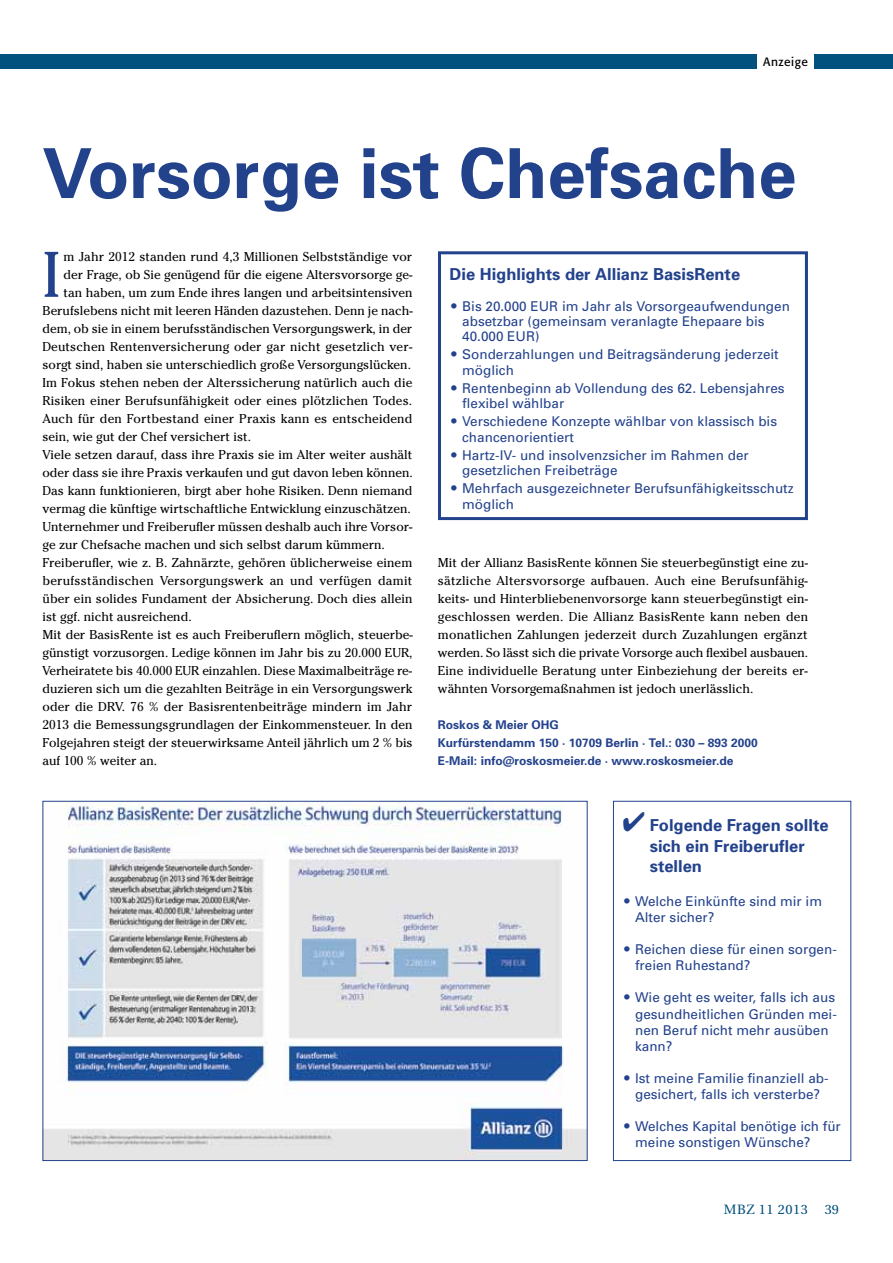
<style>
.page{position:relative;width:893px;height:1263px;background:#fff}
.page>*{position:absolute;margin:0;border:0;box-sizing:border-box;transform-origin:0 0}
.t1{font:700 69px "Univers";color:#23428c}
.t2{font:63.9px "Cheltenham Std";color:#23428c}
.t3{font:700 16.5px/20.9px "Univers";color:#23428c}
.t4{font:13.5px/15.3px "Univers";color:#23428c}
.t5{font:13.5px "Utopia";letter-spacing:.04em;color:#00517d}
.t6{font:12.75px/18px "Cheltenham Std";color:#000;text-align:justify}
.t7{font:12.75px "Cheltenham Std";letter-spacing:.02em;color:#000}
.t8{font:700 12px/18px "Univers";color:#23428c}
.t9{font:12px "Formata";letter-spacing:.04em;color:#000}
.s1{font-family:"European Pi Three"}
</style>
<div class="page">
<hr style="left:0;top:0;width:1px;height:1263px;background:#fff56d">
<div style="left:814px;top:54px;width:79px;height:14px;background:#00517d"></div>
<div style="left:0;top:54px;width:756px;height:14px;background:#00517d"></div>
<div style="left:438px;top:251px;width:370px;height:269px;border:3px solid #23428c"></div>
<div style="left:613px;top:801px;width:238px;height:360px;border:1px solid #23428c"></div>
<img style="left:45px;top:803px;width:541px;height:356px">
<p class="t9" style="left:763px;top:54px;width:46px">Anzeige</p>
<p class="t1" style="left:42px;top:132px;width:756px">Vorsorge ist Chefsache</p>
<p class="t2" style="left:43px;top:237px;width:19px">I</p>
<p class="t6" style="left:64px;top:247px;width:350px">m Jahr 2012 standen rund 4,3 Millionen Selbstständige vor</p>
<p class="t6" style="left:64px;top:265px;width:350px">der Frage, ob Sie genügend für die eigene Altersvorsorge ge-</p>
<p class="t6" style="left:64px;top:283px;width:350px">tan haben, um zum Ende ihres langen und arbeitsintensiven</p>
<p class="t6" style="left:43px;top:301px;width:372px">Berufslebens nicht mit leeren Händen dazustehen. Denn je nach-</p>
<p class="t6" style="left:43px;top:319px;width:371px">dem, ob sie in einem berufsständischen Versorgungswerk, in der</p>
<p class="t6" style="left:43px;top:337px;width:371px">Deutschen Rentenversicherung oder gar nicht gesetzlich ver-</p>
<p class="t6" style="left:43px;top:355px;width:370px">sorgt sind, haben sie unterschiedlich große Versorgungslücken.</p>
<p class="t6" style="left:43px;top:373px;width:371px">Im Fokus stehen neben der Alterssicherung natürlich auch die</p>
<p class="t6" style="left:43px;top:391px;width:371px">Risiken einer Berufsunfähigkeit oder eines plötzlichen Todes.</p>
<p class="t6" style="left:43px;top:409px;width:371px">Auch für den Fortbestand einer Praxis kann es entscheidend</p>
<p class="t6" style="left:43px;top:427px;width:210px">sein, wie gut der Chef versichert ist.</p>
<p class="t6" style="left:43px;top:445px;width:371px">Viele setzen darauf, dass ihre Praxis sie im Alter weiter aushält</p>
<p class="t6" style="left:43px;top:463px;width:372px">oder dass sie ihre Praxis verkaufen und gut davon leben können.</p>
<p class="t6" style="left:43px;top:481px;width:371px">Das kann funktionieren, birgt aber hohe Risiken. Denn niemand</p>
<p class="t6" style="left:43px;top:499px;width:370px">vermag die künftige wirtschaftliche Entwicklung einzuschätzen.</p>
<p class="t6" style="left:43px;top:517px;width:371px">Unternehmer und Freiberufler müssen deshalb auch ihre Vorsor-</p>
<p class="t6" style="left:43px;top:535px;width:344px">ge zur Chefsache machen und sich selbst darum kümmern.</p>
<p class="t6" style="left:43px;top:553px;width:371px">Freiberufler, wie z. B. Zahnärzte, gehören üblicherweise einem</p>
<p class="t7" style="left:43px;top:573px;width:371px">berufsständischen Versorgungswerk an und verfügen damit</p>
<p class="t6" style="left:43px;top:590px;width:371px">über ein solides Fundament der Absicherung. Doch dies allein</p>
<p class="t6" style="left:43px;top:608px;width:151px">ist ggf. nicht ausreichend.</p>
<p class="t6" style="left:43px;top:626px;width:372px">Mit der BasisRente ist es auch Freiberuflern möglich, steuerbe-</p>
<p class="t6" style="left:43px;top:644px;width:371px">günstigt vorzusorgen. Ledige können im Jahr bis zu 20.000 EUR,</p>
<p class="t6" style="left:43px;top:662px;width:371px">Verheiratete bis 40.000 EUR einzahlen. Diese Maximalbeiträge re-</p>
<p class="t6" style="left:43px;top:680px;width:371px">duzieren sich um die gezahlten Beiträge in ein Versorgungswerk</p>
<p class="t6" style="left:43px;top:698px;width:371px">oder die DRV. 76 % der Basisrentenbeiträge mindern im Jahr</p>
<p class="t6" style="left:43px;top:716px;width:371px">2013 die Bemessungsgrundlagen der Einkommensteuer. In den</p>
<p class="t6" style="left:43px;top:734px;width:372px">Folgejahren steigt der steuerwirksame Anteil jährlich um 2 % bis</p>
<p class="t6" style="left:43px;top:752px;width:116px">auf 100 % weiter an.</p>
<p class="t3" style="left:449px;top:264px;width:292px">Die Highlights der Allianz BasisRente</p>
<p class="t4" style="left:462px;top:298px;width:329px;text-indent:-13px"><span class="s1">O</span> Bis 20.000 EUR im Jahr als Vorsorgeaufwendungen absetzbar (gemeinsam veranlagte Ehepaare bis<br>40.000 EUR)</p>
<p class="t4" style="left:462px;top:347px;width:318px;text-indent:-13px"><span class="s1">O</span> Sonderzahlungen und Beitragsänderung jederzeit möglich</p>
<p class="t4" style="left:462px;top:381px;width:324px;text-indent:-13px"><span class="s1">O</span> Rentenbeginn ab Vollendung des 62. Lebensjahres flexibel wählbar</p>
<p class="t4" style="left:462px;top:414px;width:316px;text-indent:-13px"><span class="s1">O</span> Verschiedene Konzepte wählbar von klassisch bis chancenorientiert</p>
<p class="t4" style="left:462px;top:447px;width:288px;text-indent:-13px"><span class="s1">O</span> Hartz-IV- und insolvenzsicher im Rahmen der gesetzlichen Freibeträge</p>
<p class="t4" style="left:462px;top:481px;width:333px;text-indent:-13px"><span class="s1">O</span> Mehrfach ausgezeichneter Berufsunfähigkeitsschutz möglich</p>
<p class="t6" style="left:438px;top:554px;width:372px">Mit der Allianz BasisRente können Sie steuerbegünstigt eine zu&shy;sätzliche Altersvorsorge aufbauen. Auch eine Berufsunfähig&shy;keits- und Hinterbliebenenvorsorge kann steuerbegünstigt ein&shy;geschlossen werden. Die Allianz BasisRente kann neben den monatlichen Zahlungen jederzeit durch Zuzahlungen ergänzt werden. So lässt sich die private Vorsorge auch flexibel ausbauen.<br>Eine individuelle Beratung unter Einbeziehung der bereits er&shy;wähnten Vorsorgemaßnahmen ist jedoch unerlässlich.</p>
<p class="t8" style="left:438px;top:716px;width:321px">Roskos &amp; Meier OHG<br>Kurfürstendamm 150 · 10709 Berlin · Tel.: 030 – 893 2000<br>E-Mail: info@roskosmeier.de · www.roskosmeier.de</p>
<p class="t3" style="left:650px;top:814px;width:180px;text-indent:-27px">✔ Folgende Fragen sollte sich ein Freiberufler stellen</p>
<p class="t4" style="left:635px;top:893px;width:189px;line-height:16px;text-indent:-13px"><span class="s1">O</span> Welche Einkünfte sind mir im<br>Alter sicher?</p>
<p class="t4" style="left:635px;top:941px;width:203px;line-height:16px;text-indent:-13px"><span class="s1">O</span> Reichen diese für einen sorgen&shy;freien Ruhestand?</p>
<p class="t4" style="left:635px;top:990px;width:203px;line-height:16px;text-indent:-13px"><span class="s1">O</span> Wie geht es weiter, falls ich aus gesundheitlichen Gründen mei&shy;nen Beruf nicht mehr ausüben kann?</p>
<p class="t4" style="left:622px;top:1070px;width:208px;line-height:16px;text-align:center"><span class="s1">O</span> Ist meine Familie finanziell ab&shy;gesichert, falls ich versterbe?</p>
<p class="t4" style="left:635px;top:1119px;width:207px;line-height:16px;text-indent:-13px"><span class="s1">O</span> Welches Kapital benötige ich für meine sonstigen Wünsche?</p>
<p class="t5" style="left:724px;top:1201px;width:117px">MBZ 11 2013 39</p>
</div>
